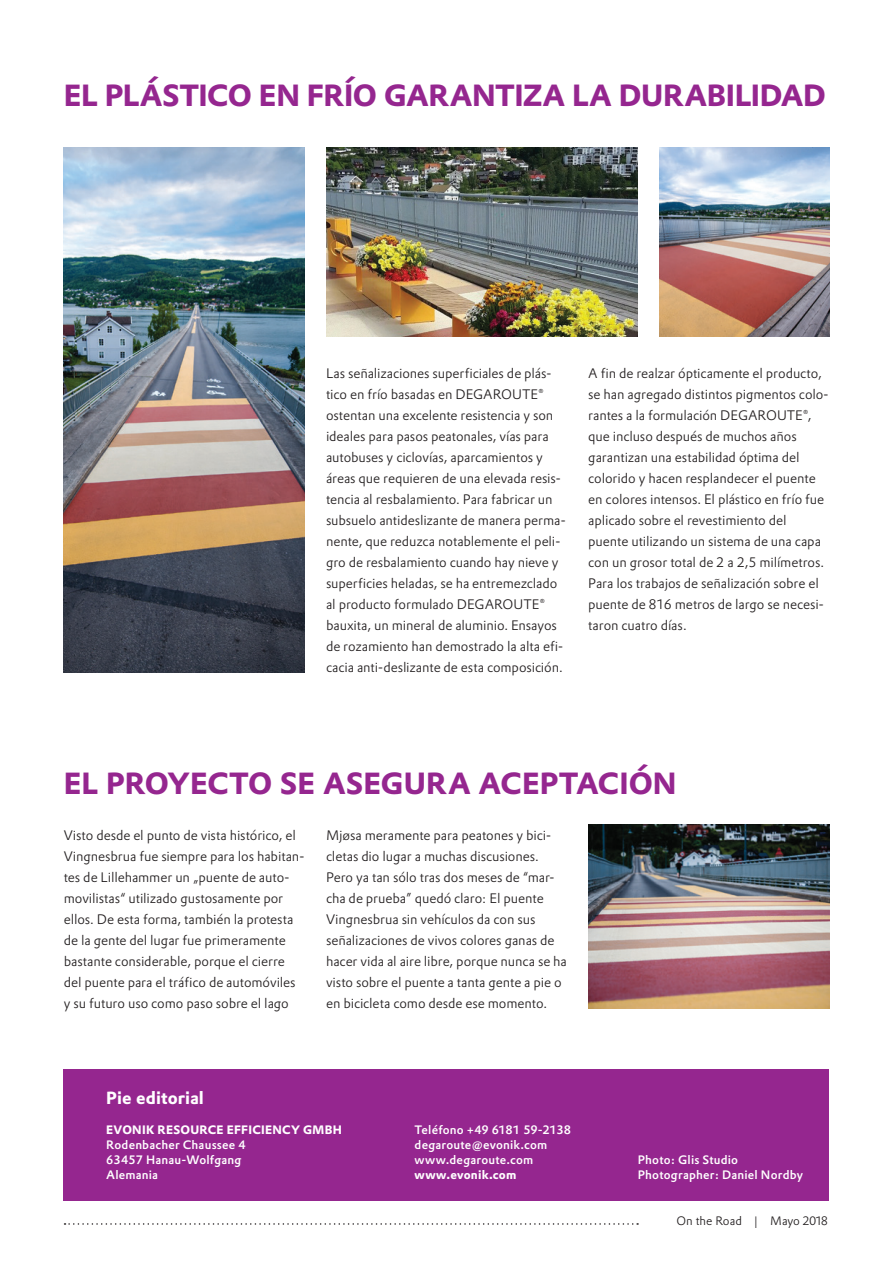
<style>
.page{position:relative;width:893px;height:1263px;background:#fff}
.page>*{position:absolute;margin:0;border:0;box-sizing:border-box;transform-origin:0 0}
.t1{font:700 30px "Evonik Prokyon";letter-spacing:-.01em;color:#95268f}
.t2{font:700 17.25px "Evonik Prokyon";color:#fff}
.t3{font:300 13.5px/21px "Evonik Prokyon";letter-spacing:-.005em;color:#231f20}
.t4{font:500 12px/15px "Evonik Prokyon";letter-spacing:.015em;color:#fff}
.t5{font:700 12px "Evonik Prokyon";letter-spacing:.025em;color:#fff}
.t6{font:300 12px "Evonik Prokyon";color:#231f20}
</style>
<div class="page">
<div style="left:64px;top:1069px;width:765px;height:131px;background:#95268f"></div>
<svg style="left:65px;top:1223px;width:573px;height:2px"></svg>
<img style="left:588px;top:825px;width:241px;height:183px">
<img style="left:326px;top:147px;width:312px;height:189px">
<img style="left:659px;top:147px;width:170px;height:189px">
<img style="left:64px;top:147px;width:241px;height:525px">
<h1 class="t1" style="left:64px;top:72px;width:764px">EL PLÁSTICO EN FRÍO GARANTIZA LA DURABILIDAD</h1>
<p class="t3" style="left:326px;top:362px;width:241px">Las señalizaciones superficiales de plás&shy;tico en frío basadas en DEGAROUTE® ostentan una excelente resistencia y son ideales para pasos peatonales, vías para autobuses y ciclovías, aparcamientos y áreas que requieren de una elevada resis&shy;tencia al resbalamiento. Para fabricar un subsuelo antideslizante de manera perma&shy;nente, que reduzca notablemente el peli&shy;gro de resbalamiento cuando hay nieve y superficies heladas, se ha entremezclado al producto formulado DEGAROUTE® bauxita, un mineral de aluminio. Ensayos de rozamiento han demostrado la alta efi&shy;cacia anti-deslizante de esta composición.</p>
<p class="t3" style="left:588px;top:362px;width:242px">A fin de realzar ópticamente el producto, se han agregado distintos pigmentos colo&shy;rantes a la formulación DEGAROUTE®, que incluso después de muchos años garantizan una estabilidad óptima del colorido y hacen resplandecer el puente en colores intensos. El plástico en frío fue aplicado sobre el revestimiento del puente utilizando un sistema de una capa con un grosor total de 2 a 2,5 milímetros.<br>Para los trabajos de señalización sobre el puente de 816 metros de largo se necesi&shy;taron cuatro días.</p>
<h1 class="t1" style="left:64px;top:759px;width:614px">EL PROYECTO SE ASEGURA ACEPTACIÓN</h1>
<p class="t3" style="left:64px;top:824px;width:242px">Visto desde el punto de vista histórico, el Vingnesbrua fue siempre para los habitan&shy;tes de Lillehammer un „puente de auto&shy;movilistas“ utilizado gustosamente por ellos. De esta forma, también la protesta de la gente del lugar fue primeramente bastante considerable, porque el cierre del puente para el tráfico de automóviles y su futuro uso como paso sobre el lago</p>
<p class="t3" style="left:326px;top:824px;width:242px">Mjøsa meramente para peatones y bici&shy;cletas dio lugar a muchas discusiones.<br>Pero ya tan sólo tras dos meses de “mar&shy;cha de prueba” quedó claro: El puente Vingnesbrua sin vehículos da con sus señalizaciones de vivos colores ganas de hacer vida al aire libre, porque nunca se ha visto sobre el puente a tanta gente a pie o en bicicleta como desde ese momento.</p>
<p class="t2" style="left:106px;top:1083px;width:99px">Pie editorial</p>
<p class="t5" style="left:106px;top:1119px;width:237px">EVONIK RESOURCE EFFICIENCY GMBH</p>
<p class="t4" style="left:106px;top:1136px;width:141px">Rodenbacher Chaussee 4<br>63457 Hanau-Wolfgang<br>Alemania</p>
<p class="t4" style="left:415px;top:1121px;width:158px">Teléfono +49 6181 59-2138 degaroute@evonik.com www.degaroute.com</p>
<p class="t5" style="left:415px;top:1164px;width:103px">www.evonik.com</p>
<p class="t4" style="left:638px;top:1151px;width:167px">Photo: Glis Studio<br>Photographer: Daniel Nordby</p>
<p class="t6" style="left:676px;top:1211px;width:153px">On the Road | Mayo 2018</p>
</div>
